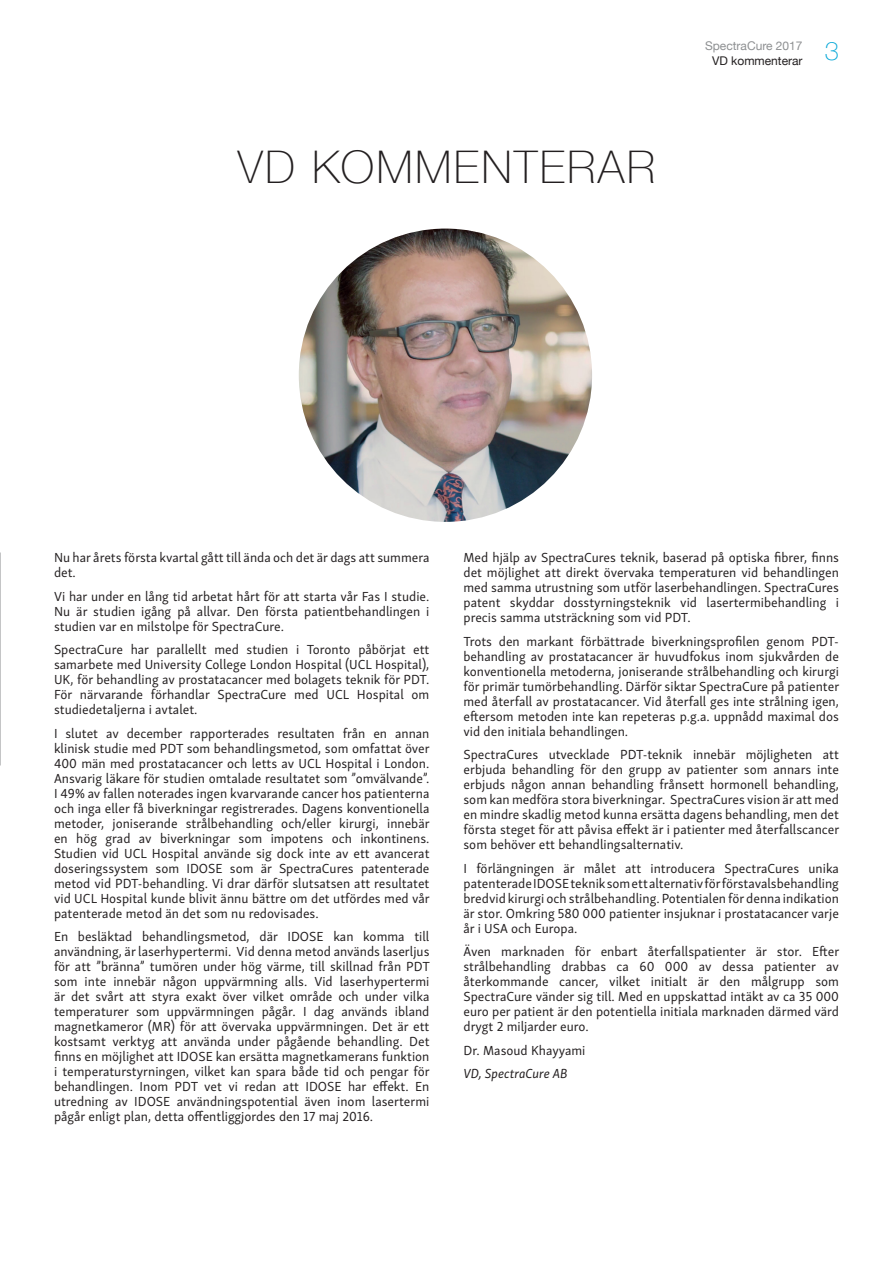
<style>
.page{position:relative;width:893px;height:1263px;background:#fff}
.page>*{position:absolute;margin:0;border:0;box-sizing:border-box;transform-origin:0 0}
.t1{font:100 45px "Helvetica Neue";letter-spacing:.05em;color:#231f20}
.t2{font:13.5px/15px "Skolar Sans";color:#231f20;text-align:justify}
.t3{font:italic 13.5px "Skolar Sans";color:#231f20}
.t4{font:12px/14.5px "Helvetica Neue";color:#8e9092}
.s1{color:#231f20}
</style>
<div class="page">
<img style="left:299px;top:229px;width:293px;height:293px;border-radius:147px">
<hr style="left:0;top:0;width:1px;height:1263px;background:#78d1ee">
<img style="left:0;top:186px;width:1px;height:366px">
<h1 class="t1" style="left:238px;top:133px;width:419px">VD KOMMENTERAR</h1>
<p class="t4" style="left:712px;top:39px;width:128px;text-indent:-7px">SpectraCure 2017<br><span class="s1">VD kommenterar</span> <sup>3</sup></p>
<p class="t2" style="left:54px;top:549px;width:377px">Nu har årets första kvartal gått till ända och det är dags att summera det.</p>
<p class="t2" style="left:54px;top:588px;width:377px">Vi har under en lång tid arbetat hårt för att starta vår Fas I studie.<br>Nu är studien igång på allvar. Den första patientbehandlingen i studien var en milstolpe för SpectraCure.</p>
<p class="t2" style="left:54px;top:641px;width:377px">SpectraCure har parallellt med studien i Toronto påbörjat ett samarbete med University College London Hospital (UCL Hospital), UK, för behandling av prostatacancer med bolagets teknik för PDT.<br>För närvarande förhandlar SpectraCure med UCL Hospital om studiedetaljerna i avtalet.</p>
<p class="t2" style="left:54px;top:725px;width:377px">I slutet av december rapporterades resultaten från en annan klinisk studie med PDT som behandlingsmetod, som omfattat över 400 män med prostatacancer och letts av UCL Hospital i London.<br>Ansvarig läkare för studien omtalade resultatet som ”omvälvande”.<br>I 49% av fallen noterades ingen kvarvarande cancer hos patienterna och inga eller få biverkningar registrerades. Dagens konventionella metoder, joniserande strålbehandling och/eller kirurgi, innebär en hög grad av biverkningar som impotens och inkontinens.<br>Studien vid UCL Hospital använde sig dock inte av ett avancerat doseringssystem som IDOSE som är SpectraCures patenterade metod vid PDT-behandling. Vi drar därför slutsatsen att resultatet vid UCL Hospital kunde blivit ännu bättre om det utfördes med vår patenterade metod än det som nu redovisades.</p>
<p class="t2" style="left:54px;top:928px;width:377px">En besläktad behandlingsmetod, där IDOSE kan komma till användning, är laserhypertermi. Vid denna metod används laserljus för att ”bränna” tumören under hög värme, till skillnad från PDT som inte innebär någon uppvärmning alls. Vid laserhypertermi är det svårt att styra exakt över vilket område och under vilka temperaturer som uppvärmningen pågår. I dag används ibland magnetkameror (MR) för att övervaka uppvärmningen. Det är ett kostsamt verktyg att använda under pågående behandling. Det finns en möjlighet att IDOSE kan ersätta magnetkamerans funktion i temperaturstyrningen, vilket kan spara både tid och pengar för behandlingen. Inom PDT vet vi redan att IDOSE har effekt. En utredning av IDOSE användningspotential även inom lasertermi pågår enligt plan, detta offentliggjordes den 17 maj 2016.</p>
<p class="t2" style="left:463px;top:549px;width:377px">Med hjälp av SpectraCures teknik, baserad på optiska fibrer, finns det möjlighet att direkt övervaka temperaturen vid behandlingen med samma utrustning som utför laserbehandlingen. SpectraCures patent skyddar dosstyrningsteknik vid lasertermibehandling i precis samma utsträckning som vid PDT.</p>
<p class="t2" style="left:463px;top:633px;width:377px;text-align:left">Trots den markant förbättrade biverkningsprofilen genom PDT&shy;behandling av prostatacancer är huvudfokus inom sjukvården de konventionella metoderna, joniserande strålbehandling och kirurgi för primär tumörbehandling. Därför siktar SpectraCure på patienter med återfall av prostatacancer. Vid återfall ges inte strålning igen, eftersom metoden inte kan repeteras p.g.a. uppnådd maximal dos vid den initiala behandlingen.</p>
<p class="t2" style="left:463px;top:746px;width:377px">SpectraCures utvecklade PDT-teknik innebär möjligheten att erbjuda behandling för den grupp av patienter som annars inte erbjuds någon annan behandling frånsett hormonell behandling, som kan medföra stora biverkningar. SpectraCures vision är att med en mindre skadlig metod kunna ersätta dagens behandling, men det första steget för att påvisa effekt är i patienter med återfallscancer som behöver ett behandlingsalternativ.</p>
<p class="t2" style="left:463px;top:860px;width:377px">I förlängningen är målet att introducera SpectraCures unika patenterade IDOSE teknik som ett alternativ för förstavalsbehandling bredvid kirurgi och strålbehandling. Potentialen för denna indikation är stor. Omkring 580 000 patienter insjuknar i prostatacancer varje år i USA och Europa.</p>
<p class="t2" style="left:463px;top:943px;width:377px">Även marknaden för enbart återfallspatienter är stor. Efter strålbehandling drabbas ca 60 000 av dessa patienter av återkommande cancer, vilket initialt är den målgrupp som SpectraCure vänder sig till. Med en uppskattad intäkt av ca 35 000 euro per patient är den potentiella initiala marknaden därmed värd drygt 2 miljarder euro.</p>
<p class="t2" style="left:463px;top:1042px;width:123px">Dr. Masoud Khayyami</p>
<p class="t3" style="left:463px;top:1064px;width:106px">VD, SpectraCure AB</p>
</div>
